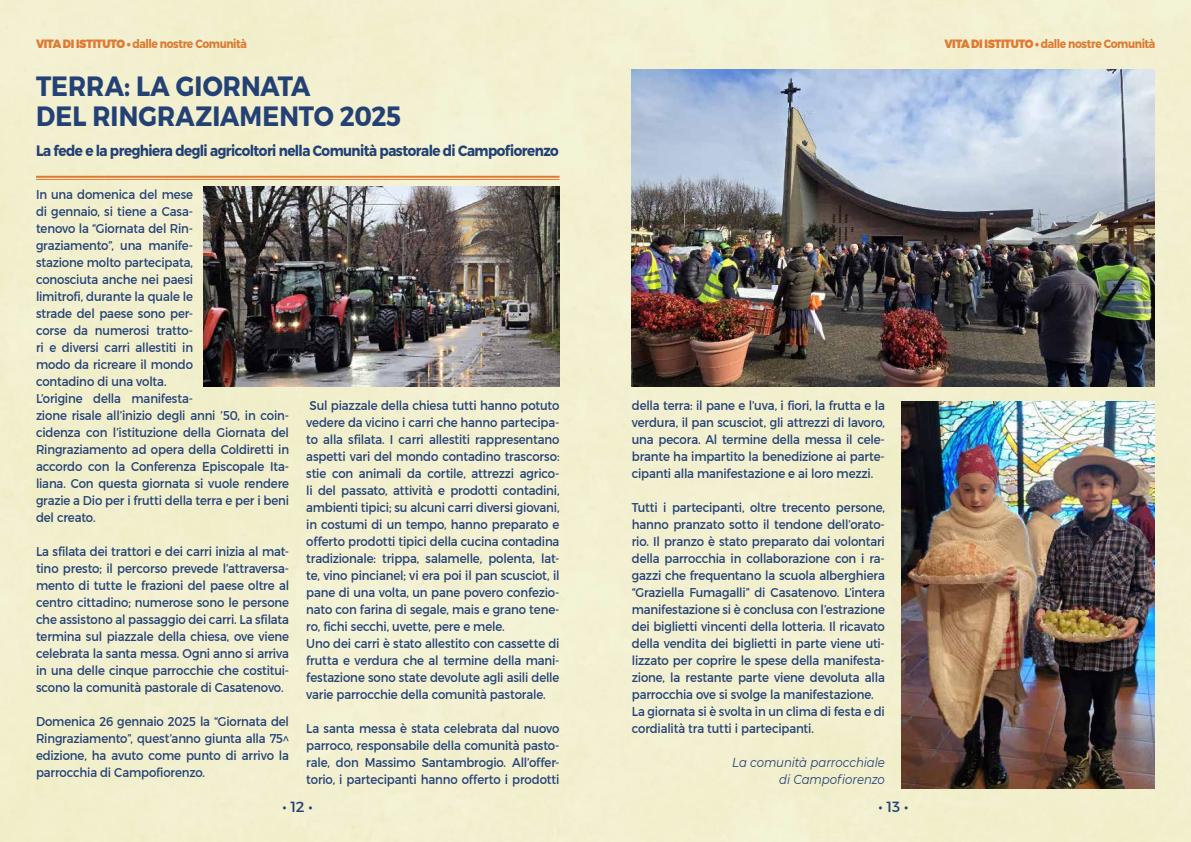
<style>
.page{position:relative;width:1191px;height:842px;background:#f3f0d0}
.page>*{position:absolute;margin:0;border:0;box-sizing:border-box;transform-origin:0 0}
.t1{font:700 27.8px/30px "Montserrat";letter-spacing:.005em;color:#234175;scale:.9 1}
.t2{font:700 15px "Montserrat";letter-spacing:-.04em;color:#234175;scale:.9 1}
.t3{font:15px "Montserrat";color:#234175}
.t4{font:13px/17px "Montserrat";letter-spacing:-.015em;color:#234175;text-align:justify;scale:.9 1}
.t5{font:italic 13px/17px "Montserrat";letter-spacing:-.01em;color:#234175;text-align:right;scale:.9 1}
.t6{font:700 12px "Montserrat";letter-spacing:-.04em;color:#df7a32;scale:.9 1}
.s1{font-weight:900}
</style>
<div class="page">
<hr style="left:36px;top:176px;width:523px;height:2px;background:#df7a32">
<hr style="left:36px;top:179px;width:523px;height:1px;background:#df7a32">
<img style="left:203px;top:186px;width:356px;height:201px">
<img style="left:632px;top:69px;width:523px;height:318px">
<img style="left:902px;top:401px;width:253px;height:387px">
<p class="t6" style="left:36px;top:36px;width:236px"><span class="s1">VITA DI ISTITUTO •</span> dalle nostre Comunità</p>
<p class="t6" style="left:944px;top:36px;width:236px"><span class="s1">VITA DI ISTITUTO •</span> dalle nostre Comunità</p>
<h1 class="t1" style="left:36px;top:72px;width:407px">TERRA: LA GIORNATA<br>DEL RINGRAZIAMENTO 2025</h1>
<p class="t2" style="left:36px;top:141px;width:582px">La fede e la preghiera degli agricoltori nella Comunità pastorale di Campofiorenzo</p>
<p class="t4" style="left:36px;top:186px;width:283px;text-align:left">In una domenica del mese<br>di gennaio, si tiene a Casa-<br>tenovo la “Giornata del Rin-<br>graziamento”, una manife-<br>stazione molto partecipata,<br>conosciuta anche nei paesi<br>limitrofi, durante la quale le<br>strade del paese sono per-<br>corse da numerosi tratto-<br>ri e diversi carri allestiti in<br>modo da ricreare il mondo<br>contadino di una volta.<br>L’origine della manifesta-<br>zione risale all’inizio degli anni ’50, in coin&shy;cidenza con l’istituzione della Giornata del<br>Ringraziamento ad opera della Coldiretti in accordo con la Conferenza Episcopale Ita&shy;liana. Con questa giornata si vuole rendere grazie a Dio per i frutti della terra e per i beni del creato.</p>
<p class="t4" style="left:36px;top:543px;width:283px">La sfilata dei trattori e dei carri inizia al mat&shy;tino presto; il percorso prevede l’attraversa&shy;mento di tutte le frazioni del paese oltre al centro cittadino; numerose sono le persone che assistono al passaggio dei carri. La sfilata termina sul piazzale della chiesa, ove viene celebrata la santa messa. Ogni anno si arriva in una delle cinque parrocchie che costitui&shy;scono la comunità pastorale di Casatenovo.</p>
<p class="t4" style="left:36px;top:713px;width:283px">Domenica 26 gennaio 2025 la “Giornata del Ringraziamento”, quest’anno giunta alla 75^ edizione, ha avuto come punto di arrivo la parrocchia di Campofiorenzo.</p>
<p class="t4" style="left:306px;top:397px;width:283px;text-align:left">Sul piazzale della chiesa tutti hanno potuto vedere da vicino i carri che hanno partecipa&shy;to alla sfilata. I carri allestiti rappresentano aspetti vari del mondo contadino trascorso: stie con animali da cortile, attrezzi agrico&shy;li del passato, attività e prodotti contadini, ambienti tipici; su alcuni carri diversi giovani, in costumi di un tempo, hanno preparato e offerto prodotti tipici della cucina contadina tradizionale: trippa, salamelle, polenta, lat&shy;te, vino pincianel; vi era poi il pan scusciot, il pane di una volta, un pane povero confezio&shy;nato con farina di segale, mais e grano tene&shy;ro, fichi secchi, uvette, pere e mele.<br>Uno dei carri è stato allestito con cassette di frutta e verdura che al termine della mani&shy;festazione sono state devolute agli asili delle varie parrocchie della comunità pastorale.</p>
<p class="t4" style="left:306px;top:720px;width:283px">La santa messa è stata celebrata dal nuovo parroco, responsabile della comunità pasto&shy;rale, don Massimo Santambrogio. All’offer&shy;torio, i partecipanti hanno offerto i prodotti</p>
<p class="t4" style="left:632px;top:397px;width:283px">della terra: il pane e l’uva, i fiori, la frutta e la verdura, il pan scusciot, gli attrezzi di lavoro, una pecora. Al termine della messa il cele&shy;brante ha impartito la benedizione ai parte&shy;cipanti alla manifestazione e ai loro mezzi.</p>
<p class="t4" style="left:632px;top:499px;width:283px;text-align:left">Tutti i partecipanti, oltre trecento persone, hanno pranzato sotto il tendone dell’orato&shy;rio. Il pranzo è stato preparato dai volontari della parrocchia in collaborazione con i ra&shy;gazzi che frequentano la scuola alberghiera “Graziella Fumagalli” di Casatenovo. L’intera manifestazione si è conclusa con l’estrazione dei biglietti vincenti della lotteria. Il ricavato della vendita dei biglietti in parte viene uti&shy;lizzato per coprire le spese della manifesta&shy;zione, la restante parte viene devoluta alla parrocchia ove si svolge la manifestazione.<br>La giornata si è svolta in un clima di festa e di cordialità tra tutti i partecipanti.</p>
<p class="t5" style="left:732px;top:753px;width:171px">La comunità parrocchiale di Campofiorenzo</p>
<p class="t3" style="left:282px;top:798px;width:32px">• 12 •</p>
<p class="t3" style="left:878px;top:798px;width:31px">• 13 •</p>
</div>
